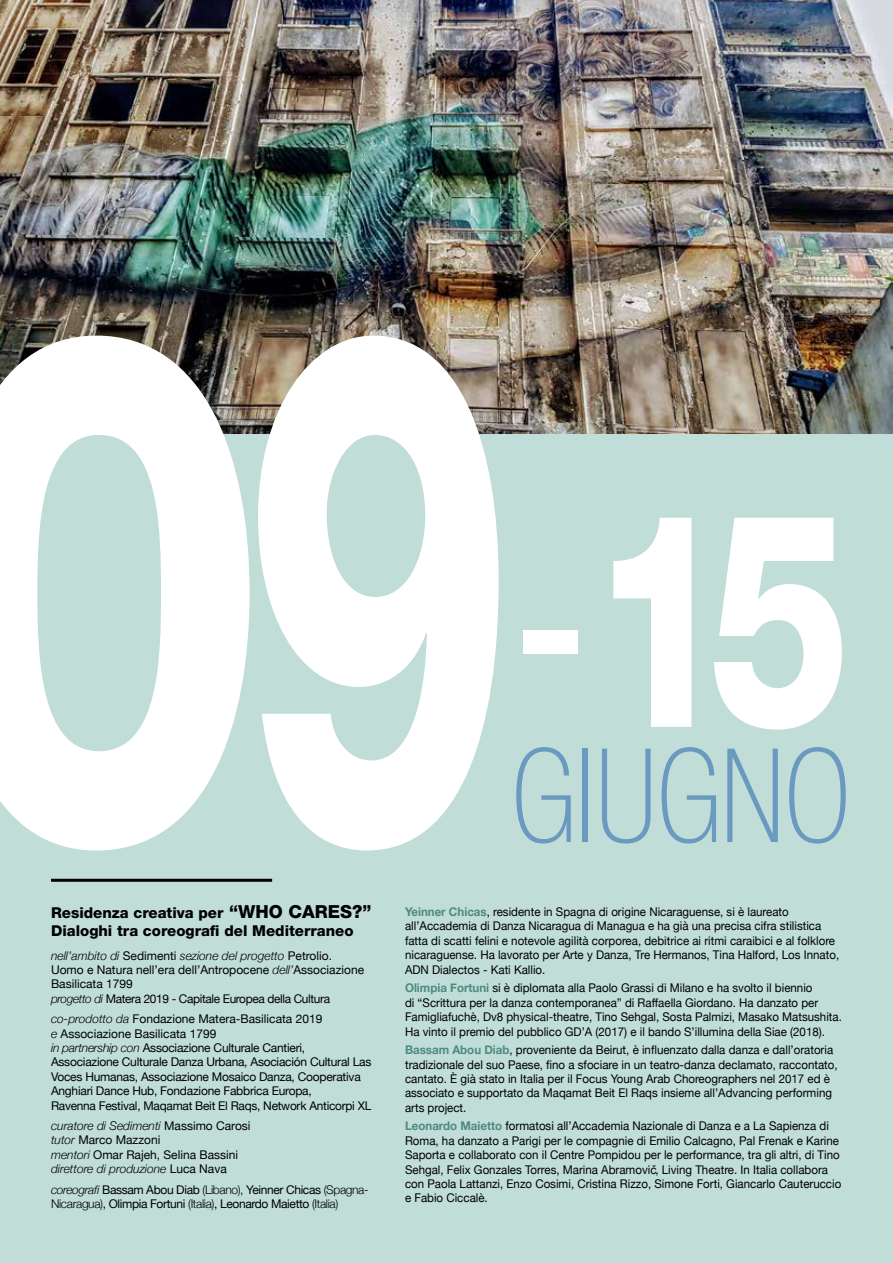
<style>
.page{position:relative;width:893px;height:1263px;background:#c0ddd7}
.page>*{position:absolute;margin:0;border:0;box-sizing:border-box;transform-origin:0 0}
.t1{font:800 720px "Helvetica Neue";color:#fff;scale:.75 1}
.t2{font:800 300px "Helvetica Neue";color:#fff;scale:.75 1}
.t3{font:100 condensed 130.65px "Helvetica Neue";color:#6a9ac0;scale:.94 1}
.t4{font:800 15px/18px "Helvetica Neue";color:#000}
.t5{font:12px/14.4px "Helvetica Neue";color:#000;scale:.96 1}
.t6{font:12px/14.4px "Helvetica Neue";letter-spacing:-.02em;color:#000}
.t7{font:12px/14.4px "Helvetica Neue";color:#000}
.t8{font:12px/14.4px "Helvetica Neue";letter-spacing:-.03em;color:#000}
.s1{font-weight:400;font-stretch:condensed}
.s2{font-size:18px}
.s3{font-weight:300;font-style:italic}
.s4{font-weight:300}
.s5{font-weight:700;color:#4e8a80}
</style>
<div class="page">
<hr style="left:51px;top:879px;width:221px;height:3px;background:#000">
<img style="left:0;top:0;width:893px;height:433px">
<h1 class="t1" style="left:-71px;top:159px;width:782px">09</h1>
<h2 class="t2" style="left:511px;top:441px;width:455px"><span class="s1">-</span>15</h2>
<h3 class="t3" style="left:512px;top:723px;width:362px">GIUGNO</h3>
<p class="t4" style="left:51px;top:904px;width:322px">Residenza creativa per <span class="s2">“WHO CARES?”<br></span>Dialoghi tra coreografi del Mediterraneo</p>
<p class="t7" style="left:51px;top:948px;width:315px"><span class="s3">nell’ambito di</span> Sedimenti <span class="s3">sezione del progetto</span> Petrolio.<br>Uomo e Natura nell’era dell’Antropocene <span class="s3">dell’</span>Associazione Basilicata 1799<br><span class="s3">progetto di</span> Matera 2019 - Capitale Europea della Cultura</p>
<p class="t6" style="left:51px;top:1011px;width:322px"><span class="s3">co-prodotto da</span> Fondazione Matera-Basilicata 2019<br><span class="s3">e</span> Associazione Basilicata 1799<br><span class="s3">in partnership con</span> Associazione Culturale Cantieri, Associazione Culturale Danza Urbana, Asociación Cultural Las Voces Humanas, Associazione Mosaico Danza, Cooperativa Anghiari Dance Hub, Fondazione Fabbrica Europa,<br>Ravenna Festival, Maqamat Beit El Raqs, Network Anticorpi XL</p>
<p class="t7" style="left:51px;top:1118px;width:201px"><span class="s3">curatore di Sedimenti</span> Massimo Carosi <span class="s3">tutor</span> Marco Mazzoni<br><span class="s3">mentori</span> Omar Rajeh, Selina Bassini <span class="s3">direttore di produzione</span> Luca Nava</p>
<p class="t8" style="left:51px;top:1182px;width:319px"><span class="s3">coreografi</span> Bassam Abou Diab <span class="s4">(Libano),</span> Yeinner Chicas <span class="s4">(Spagna-<br>Nicaragua)</span>, Olimpia Fortuni <span class="s4">(Italia)</span>, Leonardo Maietto <span class="s4">(Italia)</span></p>
<p class="t5" style="left:405px;top:904px;width:454px"><span class="s5">Yeinner Chicas</span>, residente in Spagna di origine Nicaraguense, si è laureato all’Accademia di Danza Nicaragua di Managua e ha già una precisa cifra stilistica fatta di scatti felini e notevole agilità corporea, debitrice ai ritmi caraibici e al folklore nicaraguense. Ha lavorato per Arte y Danza, Tre Hermanos, Tina Halford, Los Innato, ADN Dialectos - Kati Kallio.</p>
<p class="t5" style="left:405px;top:981px;width:457px"><span class="s5">Olimpia Fortuni</span> si è diplomata alla Paolo Grassi di Milano e ha svolto il biennio<br>di “Scrittura per la danza contemporanea” di Raffaella Giordano. Ha danzato per Famigliafuchè, Dv8 physical-theatre, Tino Sehgal, Sosta Palmizi, Masako Matsushita.<br>Ha vinto il premio del pubblico GD’A (2017) e il bando S’illumina della Siae (2018).</p>
<p class="t5" style="left:405px;top:1042px;width:452px"><span class="s5">Bassam Abou Diab</span>, proveniente da Beirut, è influenzato dalla danza e dall’oratoria tradizionale del suo Paese, fino a sfociare in un teatro-danza declamato, raccontato, cantato. È già stato in Italia per il Focus Young Arab Choreographers nel 2017 ed è associato e supportato da Maqamat Beit El Raqs insieme all’Advancing performing arts project.</p>
<p class="t5" style="left:405px;top:1119px;width:456px"><span class="s5">Leonardo Maietto</span> formatosi all’Accademia Nazionale di Danza e a La Sapienza di Roma, ha danzato a Parigi per le compagnie di Emilio Calcagno, Pal Frenak e Karine Saporta e collaborato con il Centre Pompidou per le performance, tra gli altri, di Tino Sehgal, Felix Gonzales Torres, Marina Abramovič, Living Theatre. In Italia collabora con Paola Lattanzi, Enzo Cosimi, Cristina Rizzo, Simone Forti, Giancarlo Cauteruccio e Fabio Ciccalè.</p>
</div>
